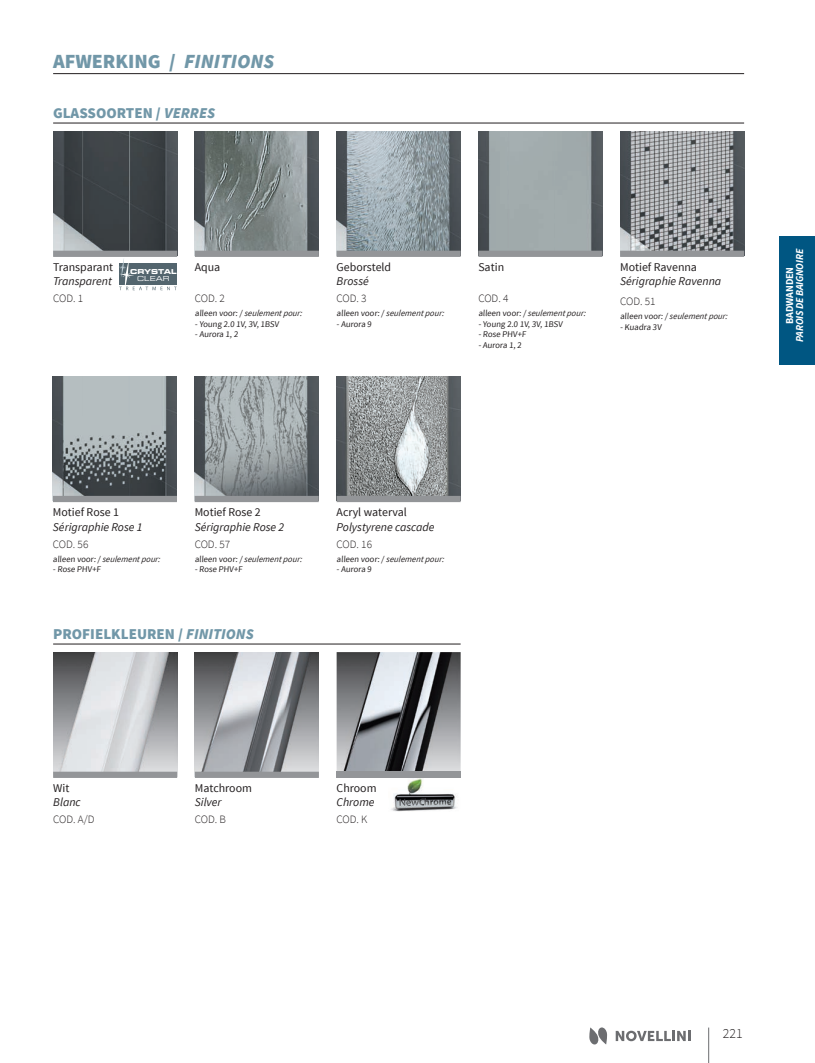
<style>
.page{position:relative;width:815px;height:1063px;background:#fff}
.page>*{position:absolute;margin:0;border:0;box-sizing:border-box;transform-origin:0 0}
.t1{font:900 20px "Source Sans Pro";color:#7197a8}
.t2{font:900 15px "Source Sans Pro";color:#7197a8}
.t3{font:300 13.75px "Source Sans Pro";color:#231f20}
.t4{font:italic 11.88px "Source Sans Pro";color:#231f20}
.t5{font:11.88px "Source Sans Pro";color:#231f20}
.t6{font:300 11.25px "Source Sans Pro";color:#231f20}
.t7{font:italic 700 10.62px "Source Sans Pro";letter-spacing:-.02em;color:#fff;scale:.96 1}
.t8{font:700 10.62px "Source Sans Pro";letter-spacing:-.02em;color:#fff;scale:.96 1}
.t9{font:italic 8.75px "Source Sans Pro";color:#231f20}
.t10{font:8.75px "Source Sans Pro";color:#231f20}
.t11{font:6.88px "Eurostile Bold Extended Two";letter-spacing:-.015em;color:#fff}
.t12{font:6.88px "Eurostile Extended Two";letter-spacing:.025em;color:#fff}
.s1{font-style:italic}
.s2{font-style:normal}
</style>
<div class="page">
<img style="left:195px;top:131px;width:124px;height:120px">
<div style="left:195px;top:251px;width:124px;height:6px;background:#939598"></div>
<img style="left:337px;top:131px;width:124px;height:120px">
<div style="left:337px;top:251px;width:124px;height:6px;background:#939598"></div>
<img style="left:478px;top:131px;width:124px;height:120px">
<img style="left:554px;top:131px;width:1px;height:120px">
<img style="left:508px;top:131px;width:1px;height:120px">
<div style="left:478px;top:251px;width:124px;height:6px;background:#939598"></div>
<img style="left:53px;top:376px;width:124px;height:120px">
<img style="left:129px;top:376px;width:1px;height:39px">
<img style="left:82px;top:376px;width:1px;height:39px">
<img style="left:195px;top:376px;width:124px;height:120px">
<img style="left:271px;top:376px;width:1px;height:39px">
<img style="left:224px;top:376px;width:1px;height:39px">
<div style="left:53px;top:496px;width:124px;height:6px;background:#939598"></div>
<div style="left:195px;top:496px;width:124px;height:6px;background:#939598"></div>
<img style="left:620px;top:131px;width:124px;height:120px">
<div style="left:620px;top:251px;width:124px;height:6px;background:#939598"></div>
<img style="left:337px;top:376px;width:124px;height:120px">
<div style="left:337px;top:496px;width:124px;height:6px;background:#939598"></div>
<hr style="left:53px;top:73px;width:691px;height:1px;background:#231f20">
<hr style="left:53px;top:123px;width:691px;height:1px;background:#231f20">
<img style="left:53px;top:131px;width:124px;height:120px">
<img style="left:129px;top:131px;width:1px;height:120px">
<img style="left:83px;top:131px;width:1px;height:104px">
<div style="left:53px;top:251px;width:124px;height:6px;background:#939598"></div>
<svg style="left:119px;top:259px;width:58px;height:32px"></svg>
<hr style="left:53px;top:644px;width:408px;height:1px;background:#231f20">
<img style="left:53px;top:652px;width:124px;height:120px">
<div style="left:53px;top:772px;width:124px;height:6px;background:#939598"></div>
<img style="left:195px;top:652px;width:124px;height:120px">
<div style="left:195px;top:772px;width:124px;height:6px;background:#939598"></div>
<img style="left:337px;top:652px;width:124px;height:120px">
<div style="left:337px;top:772px;width:124px;height:6px;background:#939598"></div>
<img style="left:391px;top:779px;width:66px;height:32px">
<hr style="left:708px;top:1028px;width:1px;height:35px;background:#6c6d70">
<svg style="left:616px;top:1031px;width:75px;height:10px"></svg>
<svg style="left:589px;top:1027px;width:18px;height:18px"></svg>
<div style="left:780px;top:236px;width:35px;height:129px;background:#005682"></div>
<h1 class="t1" style="left:53px;top:48px;width:223px">AFWERKING / <span class="s1">FINITIONS</span></h1>
<h2 class="t2" style="left:53px;top:103px;width:164px">GLASSOORTEN / <span class="s1">VERRES</span></h2>
<h3 class="t5" style="left:53px;top:260px;width:62px">Transparant</h3>
<h3 class="t4" style="left:53px;top:274px;width:60px">Transparent</h3>
<p class="t6" style="left:53px;top:292px;width:32px">COD. 1</p>
<p class="t11" style="left:130px;top:266px;width:48px">CRYSTAL</p>
<p class="t12" style="left:137px;top:274px;width:34px">CLEAR</p>
<h3 class="t5" style="left:195px;top:260px;width:27px">Aqua</h3>
<p class="t6" style="left:195px;top:292px;width:32px">COD. 2</p>
<p class="t9" style="left:195px;top:308px;width:110px"><span class="s2">alleen voor: /</span> seulement pour:</p>
<p class="t10" style="left:195px;top:319px;width:87px">- Young 2.0 1V, 3V, 1BSV</p>
<p class="t10" style="left:195px;top:329px;width:46px">- Aurora 1, 2</p>
<h3 class="t5" style="left:337px;top:260px;width:56px">Geborsteld</h3>
<h3 class="t4" style="left:337px;top:274px;width:34px">Brossé</h3>
<p class="t6" style="left:337px;top:292px;width:32px">COD. 3</p>
<p class="t9" style="left:337px;top:308px;width:110px"><span class="s2">alleen voor: /</span> seulement pour:</p>
<p class="t10" style="left:337px;top:319px;width:37px">- Aurora 9</p>
<h3 class="t5" style="left:478px;top:260px;width:27px">Satin</h3>
<p class="t6" style="left:478px;top:292px;width:32px">COD. 4</p>
<p class="t9" style="left:478px;top:308px;width:110px"><span class="s2">alleen voor: /</span> seulement pour:</p>
<p class="t10" style="left:478px;top:319px;width:87px">- Young 2.0 1V, 3V, 1BSV</p>
<p class="t10" style="left:478px;top:329px;width:50px">- Rose PHV+F</p>
<p class="t10" style="left:478px;top:340px;width:46px">- Aurora 1, 2</p>
<h3 class="t5" style="left:620px;top:260px;width:78px">Motief Ravenna</h3>
<h3 class="t4" style="left:620px;top:274px;width:103px">Sérigraphie Ravenna</h3>
<p class="t6" style="left:620px;top:295px;width:37px">COD. 51</p>
<p class="t9" style="left:620px;top:311px;width:110px"><span class="s2">alleen voor: /</span> seulement pour:</p>
<p class="t10" style="left:620px;top:321px;width:44px">- Kuadra 3V</p>
<p class="t7" style="left:793px;top:342px;width:98px;rotate:-90deg">PAROIS DE BAIGNOIRE</p>
<p class="t8" style="left:783px;top:324px;width:60px;rotate:-90deg">BADWANDEN</p>
<h3 class="t5" style="left:53px;top:505px;width:68px">Motief Rose 1</h3>
<h3 class="t4" style="left:53px;top:519px;width:91px">Sérigraphie Rose 1</h3>
<p class="t6" style="left:53px;top:537px;width:37px">COD. 56</p>
<p class="t9" style="left:53px;top:553px;width:110px"><span class="s2">alleen voor: /</span> seulement pour:</p>
<p class="t10" style="left:53px;top:564px;width:50px">- Rose PHV+F</p>
<h3 class="t5" style="left:195px;top:505px;width:68px">Motief Rose 2</h3>
<h3 class="t4" style="left:195px;top:519px;width:91px">Sérigraphie Rose 2</h3>
<p class="t6" style="left:195px;top:537px;width:37px">COD. 57</p>
<p class="t9" style="left:195px;top:553px;width:110px"><span class="s2">alleen voor: /</span> seulement pour:</p>
<p class="t10" style="left:195px;top:564px;width:50px">- Rose PHV+F</p>
<h2 class="t2" style="left:53px;top:624px;width:202px">PROFIELKLEUREN / <span class="s1">FINITIONS</span></h2>
<h3 class="t5" style="left:337px;top:505px;width:72px">Acryl waterval</h3>
<h3 class="t4" style="left:337px;top:519px;width:100px">Polystyrene cascade</h3>
<p class="t6" style="left:337px;top:537px;width:37px">COD. 16</p>
<p class="t9" style="left:337px;top:553px;width:110px"><span class="s2">alleen voor: /</span> seulement pour:</p>
<p class="t10" style="left:337px;top:564px;width:37px">- Aurora 9</p>
<h3 class="t5" style="left:53px;top:781px;width:18px">Wit</h3>
<h3 class="t4" style="left:53px;top:795px;width:29px">Blanc</h3>
<p class="t6" style="left:53px;top:813px;width:43px">COD. A/D</p>
<h3 class="t5" style="left:195px;top:781px;width:59px">Matchroom</h3>
<h3 class="t4" style="left:195px;top:795px;width:28px">Silver</h3>
<p class="t6" style="left:195px;top:813px;width:33px">COD. B</p>
<h3 class="t5" style="left:337px;top:781px;width:41px">Chroom</h3>
<h3 class="t4" style="left:337px;top:795px;width:39px">Chrome</h3>
<p class="t6" style="left:337px;top:813px;width:32px">COD. K</p>
<h3 class="t3" style="left:723px;top:1025px;width:21px">221</h3>
</div>
